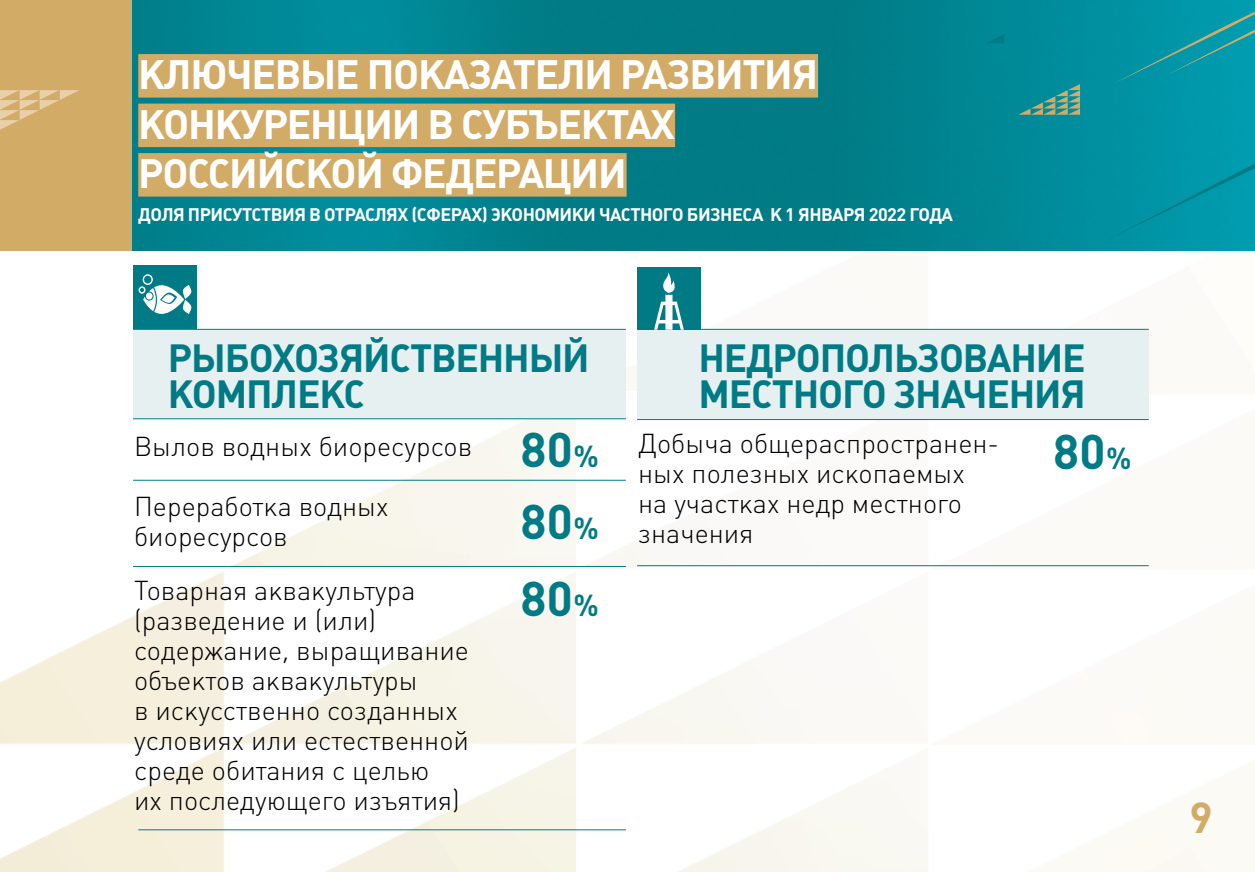
<style>
.page{position:relative;width:1255px;height:872px;background:#fff}
.page>*{position:absolute;margin:0;border:0;box-sizing:border-box;transform-origin:0 0}
.t1{font:700 48px "Plumb";letter-spacing:.01em;color:#007b85}
.t2{font:700 42.75px "Plumb";color:#d2ab67}
.t3{font:700 40.5px/49.5px "Plumb";letter-spacing:-.03em;color:#fff}
.t4{font:700 38.85px/36px "Plumb";letter-spacing:-.03em;color:#007b85}
.t5{font:300 27px/30px "Plumb";color:#000}
.t6{font:700 18px "Plumb";letter-spacing:-.03em;color:#fff}
.s1{font-size:30px}
</style>
<div class="page">
<img style="left:0;top:328px;width:1254px;height:544px">
<img style="left:132px;top:0;width:1122px;height:251px">
<div style="left:0;top:0;width:132px;height:251px;background:#d2ab67"></div>
<svg style="left:0;top:90px;width:79px;height:40px"></svg>
<svg style="left:1018px;top:84px;width:61px;height:31px;background:#3a948b"></svg>
<svg style="left:985px;top:34px;width:19px;height:9px"></svg>
<div style="left:1106px;top:0;width:148px;height:240px;background:#0096a8"></div>
<div style="left:637px;top:329px;width:511px;height:90px;background:#e6f0f1"></div>
<div style="left:133px;top:329px;width:493px;height:90px;background:#e6f0f1"></div>
<div style="left:138px;top:54px;width:680px;height:44px;background:#d2ab67"></div>
<div style="left:138px;top:104px;width:537px;height:43px;background:#d2ab67"></div>
<div style="left:138px;top:153px;width:488px;height:44px;background:#d2ab67"></div>
<hr style="left:133px;top:329px;width:493px;height:1px;background:#007b85">
<hr style="left:637px;top:329px;width:511px;height:1px;background:#007b85">
<hr style="left:637px;top:419px;width:511px;height:1px;background:#007b85">
<hr style="left:637px;top:565px;width:511px;height:1px;background:#007b85">
<hr style="left:133px;top:418px;width:493px;height:1px;background:#007b85">
<hr style="left:133px;top:480px;width:493px;height:1px;background:#007b85">
<hr style="left:133px;top:566px;width:493px;height:1px;background:#007b85">
<hr style="left:138px;top:829px;width:488px;height:1px;background:#007b85">
<div style="left:637px;top:267px;width:64px;height:63px;background:#007b85"></div>
<svg style="left:654px;top:272px;width:29px;height:58px"></svg>
<div style="left:133px;top:265px;width:64px;height:64px;background:#007b85"></div>
<svg style="left:138px;top:274px;width:54px;height:40px"></svg>
<h3 class="t3" style="left:138px;top:50px;width:681px">КЛЮЧЕВЫЕ ПОКАЗАТЕЛИ РАЗВИТИЯ<br>КОНКУРЕНЦИИ В СУБЪЕКТАХ<br>РОССИЙСКОЙ ФЕДЕРАЦИИ</h3>
<p class="t6" style="left:138px;top:205px;width:816px">ДОЛЯ ПРИСУТСТВИЯ В ОТРАСЛЯХ (СФЕРАХ) ЭКОНОМИКИ ЧАСТНОГО БИЗНЕСА К 1 ЯНВАРЯ 2022 ГОДА</p>
<h3 class="t4" style="left:168px;top:339px;width:423px">РЫБОХОЗЯЙСТВЕННЫЙ<br>КОМПЛЕКС</h3>
<h1 class="t1" style="left:520px;top:422px;width:80px">80<span class="s1">%</span></h1>
<p class="t5" style="left:134px;top:432px;width:340px">Вылов водных биоресурсов</p>
<p class="t5" style="left:134px;top:492px;width:256px">Переработка водных биоресурсов</p>
<p class="t5" style="left:134px;top:575px;width:336px">Товарная аквакультура (разведение и (или) содержание, выращивание объектов аквакультуры<br>в искусственно созданных условиях или естественной среде обитания с целью<br>их последующего изъятия)</p>
<h1 class="t1" style="left:520px;top:494px;width:80px">80<span class="s1">%</span></h1>
<h1 class="t1" style="left:520px;top:572px;width:80px">80<span class="s1">%</span></h1>
<h3 class="t4" style="left:698px;top:339px;width:389px">НЕДРОПОЛЬЗОВАНИЕ<br>МЕСТНОГО ЗНАЧЕНИЯ</h3>
<p class="t5" style="left:638px;top:428px;width:362px">Добыча общераспространен&shy;ных полезных ископаемых на участках недр местного значения</p>
<h1 class="t1" style="left:1052px;top:424px;width:80px">80<span class="s1">%</span></h1>
<h2 class="t2" style="left:1189px;top:793px;width:25px">9</h2>
</div>
